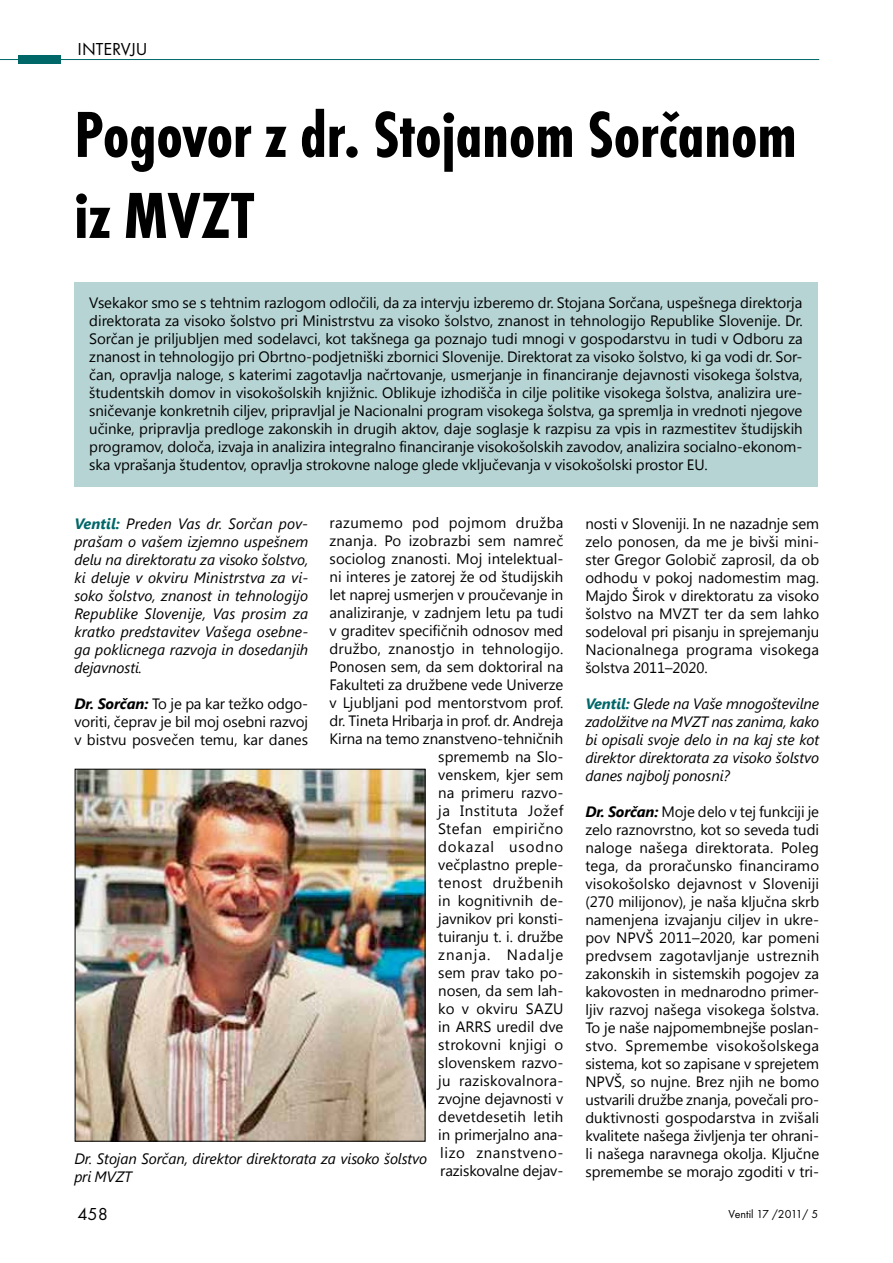
<style>
.page{position:relative;width:893px;height:1263px;background:#fff}
.page>*{position:absolute;margin:0;border:0;box-sizing:border-box;transform-origin:0 0}
.t1{font:700 condensed 67.5px/81px "Futura TEE";color:#000}
.t2{font:18px "Futura TEE";color:#000}
.t3{font:15px/18px "Segoe UI";color:#000;text-align:justify}
.t4{font:italic 15px/18px "Segoe UI";letter-spacing:-.005em;color:#000;text-align:justify}
.t5{font:12px "Futura TEE";color:#000}
.s1{font-weight:700;color:#006768}
.s2{font-weight:700;font-style:italic}
</style>
<div class="page">
<hr style="left:0;top:59px;width:819px;height:1px;background:#006768">
<div style="left:18px;top:55px;width:43px;height:9px;background:#006768"></div>
<div style="left:74px;top:283px;width:743px;height:204px;background:#b7d4d5"></div>
<img style="left:77px;top:771px;width:346px;height:369px">
<div style="left:75px;top:769px;width:350px;height:373px;border:1px solid #000"></div>
<p class="t2" style="left:78px;top:38px;width:72px">INTERVJU</p>
<p class="t1" style="left:74px;top:94px;width:724px">Pogovor z dr. Stojanom Sorčanom iz MVZT</p>
<p class="t3" style="left:89px;top:293px;width:715px">Vsekakor smo se s tehtnim razlogom odločili, da za intervju izberemo dr. Stojana Sorčana, uspešnega direktorja direktorata za visoko šolstvo pri Ministrstvu za visoko šolstvo, znanost in tehnologijo Republike Slovenije. Dr.<br>Sorčan je priljubljen med sodelavci, kot takšnega ga poznajo tudi mnogi v gospodarstvu in tudi v Odboru za znanost in tehnologijo pri Obrtno-podjetniški zbornici Slovenije. Direktorat za visoko šolstvo, ki ga vodi dr. Sor&shy;čan, opravlja naloge, s katerimi zagotavlja načrtovanje, usmerjanje in financiranje dejavnosti visokega šolstva, študentskih domov in visokošolskih knjižnic. Oblikuje izhodišča in cilje politike visokega šolstva, analizira ure&shy;sničevanje konkretnih ciljev, pripravljal je Nacionalni program visokega šolstva, ga spremlja in vrednoti njegove učinke, pripravlja predloge zakonskih in drugih aktov, daje soglasje k razpisu za vpis in razmestitev študijskih programov, določa, izvaja in analizira integralno financiranje visokošolskih zavodov, analizira socialno-ekonom&shy;ska vprašanja študentov, opravlja strokovne naloge glede vključevanja v visokošolski prostor EU.</p>
<p class="t3" style="left:330px;top:513px;width:235px;text-align:right">razumemo pod pojmom družba znanja. Po izobrazbi sem namreč sociolog znanosti. Moj intelektual&shy;ni interes je zatorej že od študijskih let naprej usmerjen v proučevanje in analiziranje, v zadnjem letu pa tudi v graditev specifičnih odnosov med družbo, znanostjo in tehnologijo.<br>Ponosen sem, da sem doktoriral na<br>Fakulteti za družbene vede Univerze v Ljubljani pod mentorstvom prof. dr. Tineta Hribarja in prof. dr. Andreja<br>Kirna na temo znanstveno-tehničnih sprememb na Slo-<br>venskem, kjer sem<br>na primeru razvo-<br>ja Instituta Jožef<br>Stefan empirično<br>dokazal usodno<br>večplastno preple-<br>tenost družbenih<br>in kognitivnih de-<br>javnikov pri konsti-<br>tuiranju t. i. družbe<br>znanja. Nadalje<br>sem prav tako po-<br>nosen, da sem lah-<br>ko v okviru SAZU<br>in ARRS uredil dve<br>strokovni knjigi o<br>slovenskem razvo-<br>ju raziskovalnora-<br>zvojne dejavnosti v<br>devetdesetih letih<br>in primerjalno ana-<br>lizo znanstveno-<br>raziskovalne dejav-</p>
<p class="t3" style="left:585px;top:513px;width:235px">nosti v Sloveniji. In ne nazadnje sem zelo ponosen, da me je bivši mini&shy;ster Gregor Golobič zaprosil, da ob odhodu v pokoj nadomestim mag.<br>Majdo Širok v direktoratu za visoko šolstvo na MVZT ter da sem lahko sodeloval pri pisanju in sprejemanju Nacionalnega programa visokega šolstva 2011–2020.</p>
<p class="t4" style="left:74px;top:513px;width:235px"><span class="s1">Ventil:</span> Preden Vas dr. Sorčan pov&shy;prašam o vašem izjemno uspešnem delu na direktoratu za visoko šolstvo, ki deluje v okviru Ministrstva za vi&shy;soko šolstvo, znanost in tehnologijo Republike Slovenije, Vas prosim za kratko predstavitev Vašega osebne&shy;ga poklicnega razvoja in dosedanjih dejavnosti.</p>
<p class="t3" style="left:74px;top:693px;width:235px"><span class="s2">Dr. Sorčan:</span> To je pa kar težko odgo&shy;voriti, čeprav je bil moj osebni razvoj v bistvu posvečen temu, kar danes</p>
<p class="t4" style="left:585px;top:693px;width:235px"><span class="s1">Ventil:</span> Glede na Vaše mnogoštevilne zadolžitve na MVZT nas zanima, kako bi opisali svoje delo in na kaj ste kot direktor direktorata za visoko šolstvo danes najbolj ponosni?</p>
<p class="t3" style="left:585px;top:801px;width:235px"><span class="s2">Dr. Sorčan:</span> Moje delo v tej funkciji je zelo raznovrstno, kot so seveda tudi naloge našega direktorata. Poleg tega, da proračunsko financiramo visokošolsko dejavnost v Sloveniji (270 milijonov), je naša ključna skrb namenjena izvajanju ciljev in ukre&shy;pov NPVŠ 2011–2020, kar pomeni predvsem zagotavljanje ustreznih zakonskih in sistemskih pogojev za kakovosten in mednarodno primer&shy;ljiv razvoj našega visokega šolstva.<br>To je naše najpomembnejše poslan&shy;stvo. Spremembe visokošolskega sistema, kot so zapisane v sprejetem NPVŠ, so nujne. Brez njih ne bomo ustvarili družbe znanja, povečali pro&shy;duktivnosti gospodarstva in zvišali kvalitete našega življenja ter ohrani&shy;li našega naravnega okolja. Ključne spremembe se morajo zgoditi v tri-</p>
<p class="t4" style="left:74px;top:1149px;width:354px">Dr. Stojan Sorčan, direktor direktorata za visoko šolstvo pri MVZT</p>
<p class="t2" style="left:77px;top:1203px;width:32px">458</p>
<p class="t5" style="left:729px;top:1207px;width:91px">Ventil 17 /2011/ 5</p>
</div>
